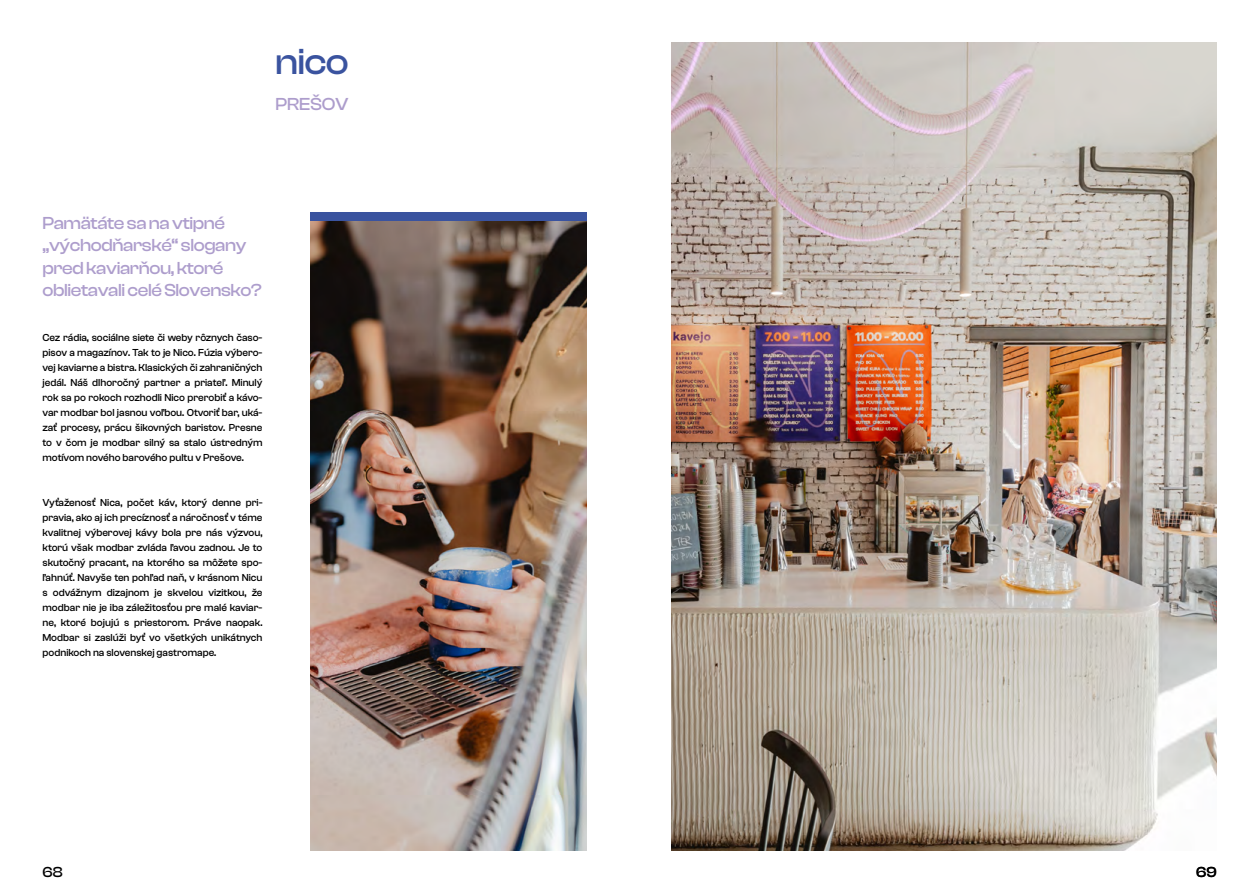
<style>
.page{position:relative;width:1259px;height:893px;background:#fff}
.page>*{position:absolute;margin:0;border:0;box-sizing:border-box;transform-origin:0 0}
.t1{font:500 37.5px "Clash Display";color:#3a539f}
.t2{font:500 18px/22.5px "Clash Display";letter-spacing:-.02em;color:#ad9dcc}
.t3{font:500 15px "Clash Display";color:#000}
.t4{font:500 10.5px/15px "Clash Grotesk";letter-spacing:-.005em;color:#000;text-align:justify}
</style>
<div class="page">
<div style="left:310px;top:213px;width:277px;height:9px;background:#3a539f"></div>
<img style="left:310px;top:221px;width:277px;height:629px">
<img style="left:672px;top:42px;width:544px;height:809px">
<h1 class="t1" style="left:275px;top:41px;width:75px">nico</h1>
<h2 class="t2" style="left:275px;top:92px;width:74px">PREŠOV</h2>
<h2 class="t2" style="left:43px;top:211px;width:221px">Pamätáte sa na vtipné „východňarské“ slogany pred kaviarňou, ktoré oblietavali celé Slovensko?</h2>
<p class="t4" style="left:43px;top:330px;width:221px">Cez rádia, sociálne siete či weby rôznych časo&shy;pisov a magazínov. Tak to je Nico. Fúzia výbero&shy;vej kaviarne a bistra. Klasických či zahraničných jedál. Náš dlhoročný partner a priateľ. Minulý rok sa po rokoch rozhodli Nico prerobiť a kávo&shy;var modbar bol jasnou voľbou. Otvoriť bar, uká&shy;zať procesy, prácu šikovných baristov. Presne to v čom je modbar silný sa stalo ústredným motívom nového barového pultu v Prešove.</p>
<p class="t4" style="left:43px;top:495px;width:221px">Vyťaženosť Nica, počet káv, ktorý denne pri&shy;pravia, ako aj ich precíznosť a náročnosť v téme kvalitnej výberovej kávy bola pre nás výzvou, ktorú však modbar zvláda ľavou zadnou. Je to skutočný pracant, na ktorého sa môžete spo&shy;ľahnúť. Navyše ten pohľad naň, v krásnom Nicu s odvážnym dizajnom je skvelou vizitkou, že modbar nie je iba záležitosťou pre malé kaviar&shy;ne, ktoré bojujú s priestorom. Práve naopak.<br>Modbar si zaslúži byť vo všetkých unikátnych podnikoch na slovenskej gastromape.</p>
<h3 class="t3" style="left:43px;top:863px;width:22px">68</h3>
<h3 class="t3" style="left:1196px;top:863px;width:22px">69</h3>
</div>
